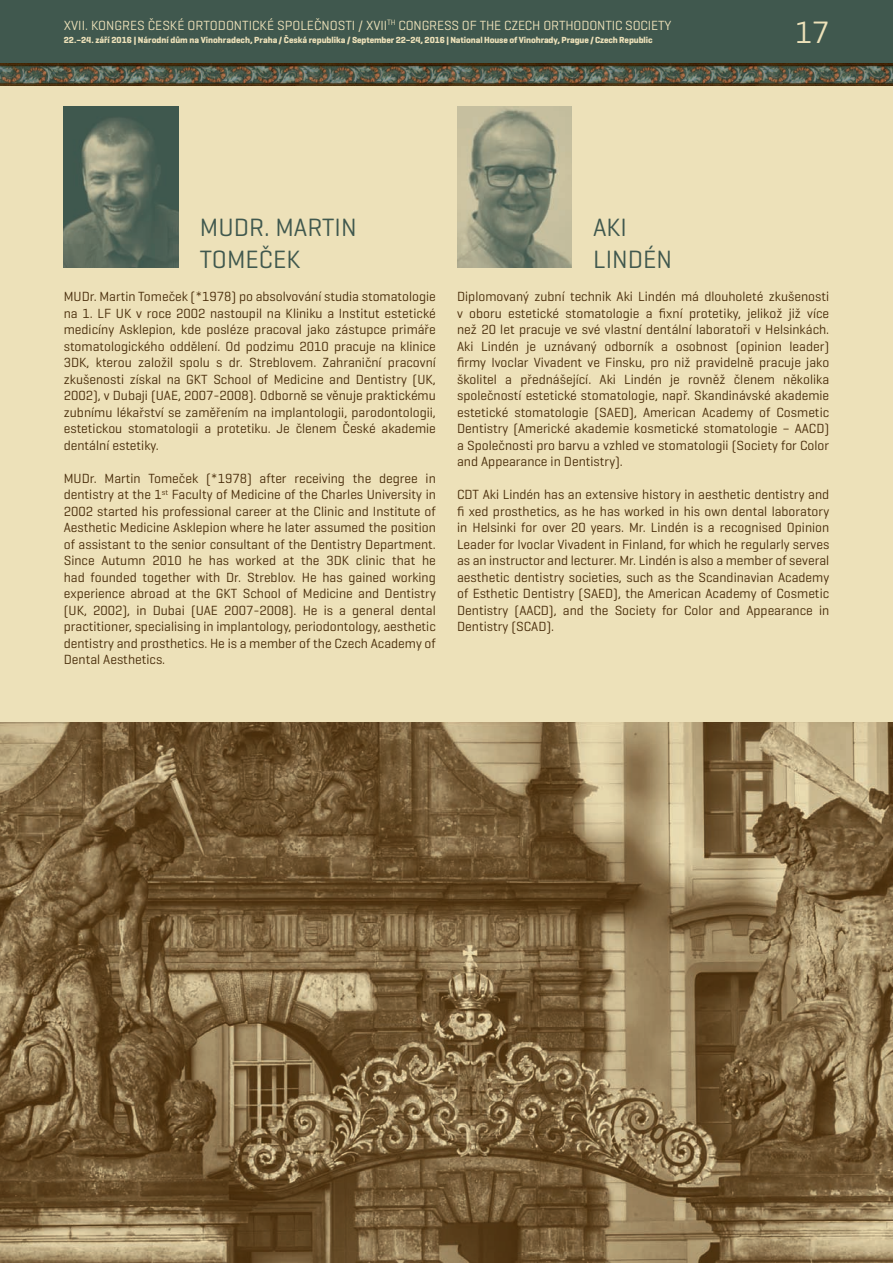
<style>
.page{position:relative;width:893px;height:1263px;background:#ede1b9}
.page>*{position:absolute;margin:0;border:0;box-sizing:border-box;transform-origin:0 0}
.t1{font:31.5px "Geogrotesque";color:#ede1b9}
.t2{font:25.5px/31.5px "Geogrotesque";color:#40584e}
.t3{font:13.5px/16.5px "Geogrotesque";color:#482c0a;text-align:justify}
.t4{font:13.5px "Geogrotesque";letter-spacing:-.005em;color:#ede1b9}
.t5{font:700 9px "Geogrotesque";letter-spacing:-.01em;color:#ede1b9}
</style>
<div class="page">
<div style="left:0;top:0;width:893px;height:64px;background:#40584e"></div>
<img style="left:0;top:64px;width:893px;height:21px">
<img style="left:64px;top:106px;width:115px;height:162px">
<img style="left:457px;top:106px;width:115px;height:162px">
<img style="left:0;top:723px;width:893px;height:540px">
<p class="t4" style="left:64px;top:20px;width:609px">XVII. KONGRES ČESKÉ ORTODONTICKÉ SPOLEČNOSTI / XVII<sup>TH</sup> CONGRESS OF THE CZECH ORTHODONTIC SOCIETY</p>
<p class="t5" style="left:64px;top:36px;width:590px">22.–24. září 2016 | Národní dům na Vinohradech, Praha / Česká republika / September 22–24, 2016 | National House of Vinohrady, Prague / Czech Republic</p>
<h1 class="t1" style="left:795px;top:20px;width:36px">17</h1>
<h2 class="t2" style="left:200px;top:214px;width:158px">MUDR. MARTIN<br>TOMEČEK</h2>
<p class="t3" style="left:64px;top:289px;width:374px">MUDr. Martin Tomeček (*1978) po absolvování studia stomatologie na 1. LF UK v roce 2002 nastoupil na Kliniku a Institut estetické medicíny Asklepion, kde posléze pracoval jako zástupce primáře stomatologického oddělení. Od podzimu 2010 pracuje na klinice 3DK, kterou založil spolu s dr. Streblovem. Zahraniční pracovní zkušenosti získal na GKT School of Medicine and Dentistry (UK, 2002), v Dubaji (UAE, 2007-2008). Odborně se věnuje praktickému zubnímu lékařství se zaměřením na implantologii, parodontologii, estetickou stomatologii a protetiku. Je členem České akademie dentální estetiky.</p>
<p class="t3" style="left:64px;top:470px;width:374px">MUDr. Martin Tomeček (*1978) after receiving the degree in dentistry at the 1<sup>st</sup> Faculty of Medicine of the Charles University in 2002 started his professional career at the Clinic and Institute of Aesthetic Medicine Asklepion where he later assumed the position of assistant to the senior consultant of the Dentistry Department.<br>Since Autumn 2010 he has worked at the 3DK clinic that he had founded together with Dr. Streblov. He has gained working experience abroad at the GKT School of Medicine and Dentistry (UK, 2002), in Dubai (UAE 2007-2008). He is a general dental practitioner, specialising in implantology, periodontology, aesthetic dentistry and prosthetics. He is a member of the Czech Academy of Dental Aesthetics.</p>
<h2 class="t2" style="left:593px;top:214px;width:80px">AKI<br>LINDÉN</h2>
<p class="t3" style="left:457px;top:289px;width:374px">Diplomovaný zubní technik Aki Lindén má dlouholeté zkušenosti v oboru estetické stomatologie a fixní protetiky, jelikož již více než 20 let pracuje ve své vlastní dentální laboratoři v Helsinkách.<br>Aki Lindén je uznávaný odborník a osobnost (opinion leader) firmy Ivoclar Vivadent ve Finsku, pro niž pravidelně pracuje jako školitel a přednášející. Aki Lindén je rovněž členem několika společností estetické stomatologie, např. Skandinávské akademie estetické stomatologie (SAED), American Academy of Cosmetic Dentistry (Americké akademie kosmetické stomatologie – AACD) a Společnosti pro barvu a vzhled ve stomatologii (Society for Color and Appearance in Dentistry).</p>
<p class="t3" style="left:457px;top:487px;width:374px">CDT Aki Lindén has an extensive history in aesthetic dentistry and fi xed prosthetics, as he has worked in his own dental laboratory in Helsinki for over 20 years. Mr. Lindén is a recognised Opinion Leader for Ivoclar Vivadent in Finland, for which he regularly serves as an instructor and lecturer. Mr. Lindén is also a member of several aesthetic dentistry societies, such as the Scandinavian Academy of Esthetic Dentistry (SAED), the American Academy of Cosmetic Dentistry (AACD), and the Society for Color and Appearance in Dentistry (SCAD).</p>
</div>
